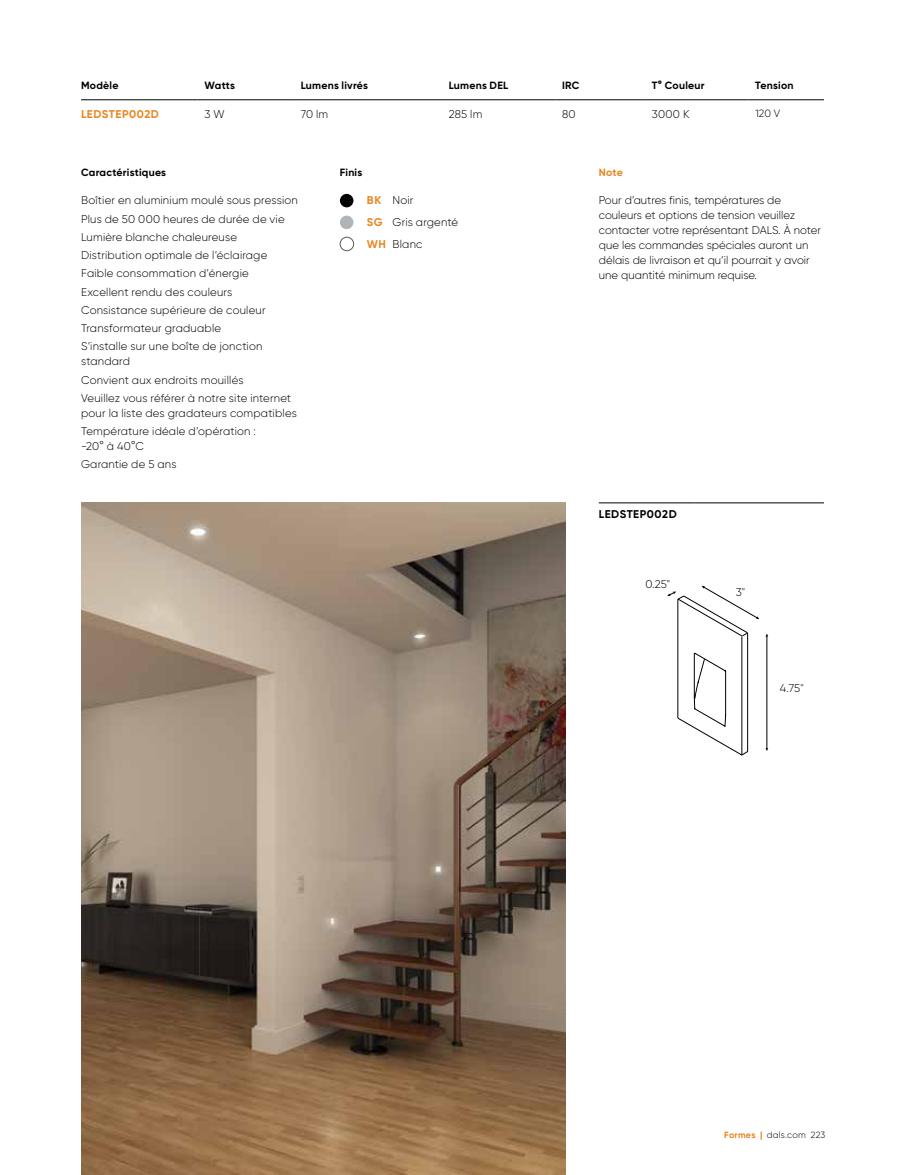
<style>
.page{position:relative;width:905px;height:1175px;background:#fff}
.page>*{position:absolute;margin:0;border:0;box-sizing:border-box;transform-origin:0 0}
.t1{font:300 11.25px/18.3px "Gilroy";letter-spacing:.01em;color:#000}
.t2{font:700 11.25px "Gilroy";letter-spacing:.045em;color:#000}
.t3{font:700 11.25px "Gilroy";letter-spacing:.045em;color:#e88621}
.t4{font:700 10.5px "Gilroy";letter-spacing:.02em;color:#000}
.t5{font:700 10.5px "Gilroy";color:#e88621}
.t6{font:300 10.5px "Gilroy";color:#000}
.t7{font:300 9px "Gilroy";letter-spacing:.02em;color:#000}
.s1{font-weight:700;color:#e88621}
</style>
<div class="page">
<img style="left:81px;top:502px;width:484px;height:672px">
<div style="left:340px;top:194px;width:13px;height:13px;background:#000;border-radius:50%"></div>
<div style="left:340px;top:216px;width:13px;height:13px;background:#b1b4b6;border-radius:50%"></div>
<div style="left:340px;top:237px;width:14px;height:14px;border:1px solid #58595b;border-radius:50%"></div>
<hr style="left:766px;top:636px;width:1px;height:113px;background:#000">
<svg style="left:667px;top:586px;width:92px;height:169px"></svg>
<hr style="left:598px;top:502px;width:96px;height:1px;background:#000">
<hr style="left:694px;top:502px;width:130px;height:1px;background:#000">
<hr style="left:81px;top:99px;width:117px;height:1px;background:#000">
<hr style="left:198px;top:99px;width:96px;height:1px;background:#000">
<hr style="left:294px;top:99px;width:148px;height:1px;background:#000">
<hr style="left:442px;top:99px;width:113px;height:1px;background:#000">
<hr style="left:555px;top:99px;width:90px;height:1px;background:#000">
<hr style="left:645px;top:99px;width:103px;height:1px;background:#000">
<hr style="left:748px;top:99px;width:76px;height:1px;background:#000">
<p class="t4" style="left:81px;top:79px;width:39px">Modèle</p>
<p class="t4" style="left:204px;top:79px;width:32px">Watts</p>
<p class="t4" style="left:301px;top:79px;width:69px">Lumens livrés</p>
<p class="t4" style="left:448px;top:79px;width:61px">Lumens DEL</p>
<p class="t4" style="left:562px;top:79px;width:19px">IRC</p>
<p class="t4" style="left:651px;top:79px;width:54px">T° Couleur</p>
<p class="t4" style="left:755px;top:79px;width:40px">Tension</p>
<p class="t3" style="left:81px;top:107px;width:79px">LEDSTEP002D</p>
<p class="t1" style="left:204px;top:104px;width:22px">3 W</p>
<p class="t1" style="left:301px;top:104px;width:29px">70 lm</p>
<p class="t1" style="left:448px;top:104px;width:35px">285 lm</p>
<p class="t1" style="left:562px;top:104px;width:15px">80</p>
<p class="t1" style="left:652px;top:104px;width:39px">3000 K</p>
<p class="t6" style="left:755px;top:107px;width:26px">120 V</p>
<p class="t4" style="left:81px;top:166px;width:87px">Caractéristiques</p>
<p class="t1" style="left:81px;top:191px;width:218px">Boîtier en aluminium moulé sous pression Plus de 50 000 heures de durée de vie Lumière blanche chaleureuse Distribution optimale de l’éclairage Faible consommation d’énergie Excellent rendu des couleurs Consistance supérieure de couleur Transformateur graduable<br>S’installe sur une boîte de jonction</p>
<p class="t1" style="left:81px;top:352px;width:212px">standard<br>Convient aux endroits mouillés<br>Veuillez vous référer à notre site internet</p>
<p class="t1" style="left:81px;top:403px;width:217px">pour la liste des gradateurs compatibles<br>Température idéale d’opération :</p>
<p class="t1" style="left:81px;top:437px;width:97px">-20° à 40°C<br>Garantie de 5 ans</p>
<p class="t4" style="left:340px;top:166px;width:24px">Finis</p>
<p class="t1" style="left:367px;top:189px;width:93px;line-height:21.8px"><span class="s1">BK</span> Noir<br><span class="s1">SG</span> Gris argenté<br><span class="s1">WH</span> Blanc</p>
<p class="t5" style="left:598px;top:166px;width:26px">Note</p>
<p class="t1" style="left:598px;top:193px;width:224px;line-height:15px">Pour d’autres finis, températures de couleurs et options de tension veuillez contacter votre représentant DALS. À noter que les commandes spéciales auront un délais de livraison et qu’il pourrait y avoir une quantité minimum requise.</p>
<p class="t2" style="left:598px;top:507px;width:79px">LEDSTEP002D</p>
<p class="t1" style="left:645px;top:575px;width:26px">0.25"</p>
<p class="t1" style="left:735px;top:583px;width:11px">3"</p>
<p class="t1" style="left:779px;top:679px;width:25px">4.75"</p>
<p class="t7" style="left:724px;top:1129px;width:103px"><span class="s1">Formes |</span> dals.com 223</p>
</div>
